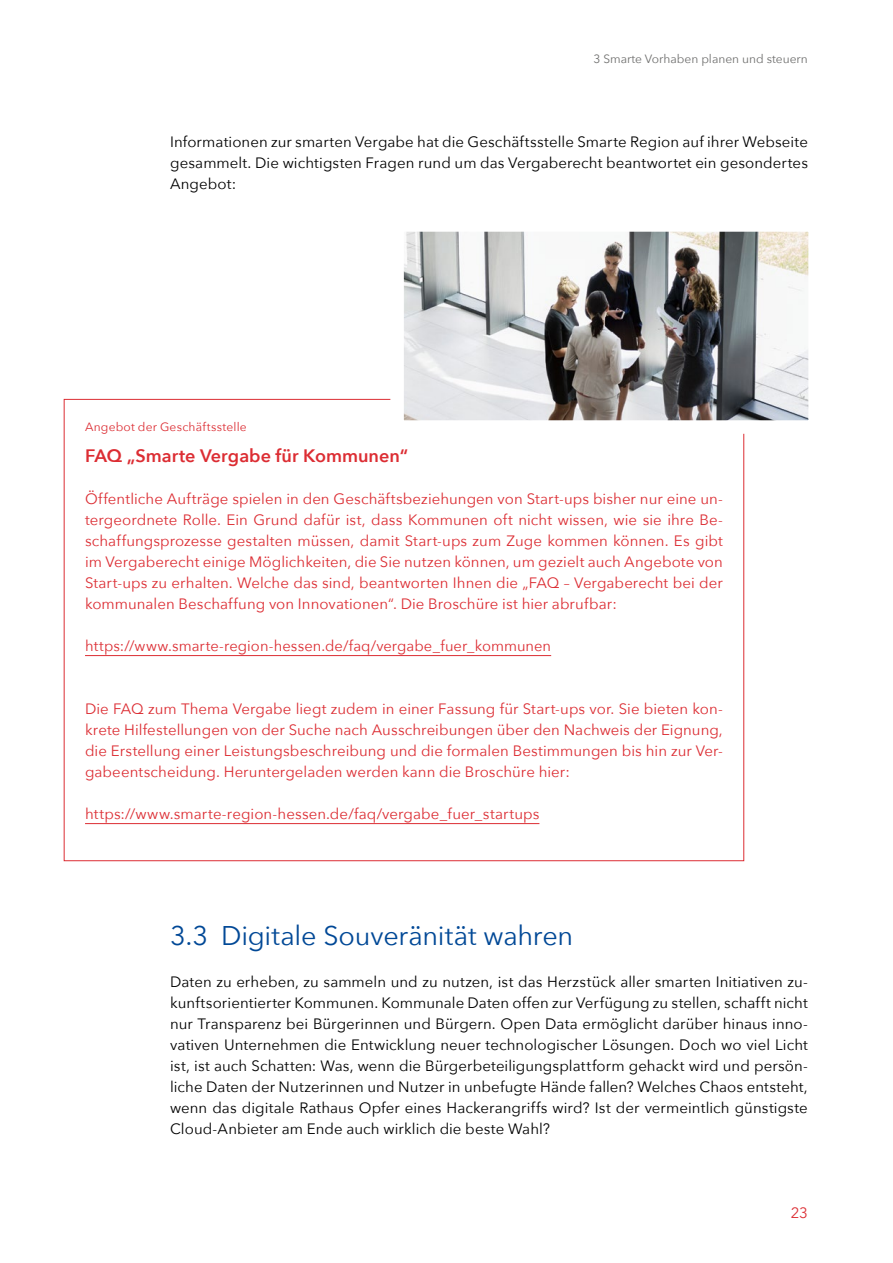
<style>
.page{position:relative;width:893px;height:1263px;background:#fff}
.page>*{position:absolute;margin:0;border:0;box-sizing:border-box;transform-origin:0 0}
.Inhalt_Headline_02{font:27px "Avenir Next";letter-spacing:-.01em;color:#004896}
.Inhalt_AdG_H3{font:600 18px "Avenir Next";color:#dc2d33}
.Inhalt_Fließtext{font:15px/21px "Avenir Next";letter-spacing:.005em;color:#000;text-align:justify}
.Inhalt_AdG_Copy{font:15px/21px "Avenir Next";letter-spacing:.005em;color:#dc2d33;text-align:justify}
.Inhalt_AdG_Hyperlink{font:15px "Avenir Next";letter-spacing:.005em;color:#dc2d33}
.t1{font:12px "Avenir Next";color:#6f6f6e}
.Inhalt_AdG_H3-2{font:12px "Avenir Next";letter-spacing:.015em;color:#dc2d33}
</style>
<div class="page">
<svg style="left:63px;top:399px;width:681px;height:462px"></svg>
<hr style="left:85px;top:655px;width:466px;height:1px;background:#dc2d33">
<hr style="left:85px;top:823px;width:454px;height:1px;background:#dc2d33">
<svg style="left:384px;top:231px;width:425px;height:209px"></svg>
<p class="t1" style="left:593px;top:49px;width:216px">3 Smarte Vorhaben planen und steuern</p>
<p class="Inhalt_Fließtext" style="left:170px;top:131px;width:639px">Informationen zur smarten Vergabe hat die Geschäftsstelle Smarte Region auf ihrer Webseite gesammelt. Die wichtigsten Fragen rund um das Vergaberecht beantwortet ein gesondertes Angebot:</p>
<h3 class="Inhalt_AdG_H3-2" style="left:85px;top:416px;width:163px">Angebot der Geschäftsstelle</h3>
<h3 class="Inhalt_AdG_H3" style="left:85px;top:440px;width:325px">FAQ „Smarte Vergabe für Kommunen“</h3>
<p class="Inhalt_AdG_Copy" style="left:85px;top:488px;width:639px">Öffentliche Aufträge spielen in den Geschäftsbeziehungen von Start-ups bisher nur eine un&shy;tergeordnete Rolle. Ein Grund dafür ist, dass Kommunen oft nicht wissen, wie sie ihre Be&shy;schaffungsprozesse gestalten müssen, damit Start-ups zum Zuge kommen können. Es gibt im Vergaberecht einige Möglichkeiten, die Sie nutzen können, um gezielt auch Angebote von Start-ups zu erhalten. Welche das sind, beantworten Ihnen die „FAQ – Vergaberecht bei der kommunalen Beschaffung von Innovationen“. Die Broschüre ist hier abrufbar:</p>
<p class="Inhalt_AdG_Hyperlink" style="left:85px;top:633px;width:468px">https://www.smarte-region-hessen.de/faq/vergabe_fuer_kommunen</p>
<p class="Inhalt_AdG_Copy" style="left:85px;top:698px;width:639px">Die FAQ zum Thema Vergabe liegt zudem in einer Fassung für Start-ups vor. Sie bieten kon&shy;krete Hilfestellungen von der Suche nach Ausschreibungen über den Nachweis der Eignung, die Erstellung einer Leistungsbeschreibung und die formalen Bestimmungen bis hin zur Ver&shy;gabeentscheidung. Heruntergeladen werden kann die Broschüre hier:</p>
<p class="Inhalt_AdG_Hyperlink" style="left:85px;top:801px;width:456px">https://www.smarte-region-hessen.de/faq/vergabe_fuer_startups</p>
<h2 class="Inhalt_Headline_02" style="left:170px;top:913px;width:405px">3.3 Digitale Souveränität wahren</h2>
<p class="Inhalt_Fließtext" style="left:170px;top:971px;width:639px">Daten zu erheben, zu sammeln und zu nutzen, ist das Herzstück aller smarten Initiativen zu&shy;kunftsorientierter Kommunen. Kommunale Daten offen zur Verfügung zu stellen, schafft nicht nur Transparenz bei Bürgerinnen und Bürgern. Open Data ermöglicht darüber hinaus inno&shy;vativen Unternehmen die Entwicklung neuer technologischer Lösungen. Doch wo viel Licht ist, ist auch Schatten: Was, wenn die Bürgerbeteiligungsplattform gehackt wird und persön&shy;liche Daten der Nutzerinnen und Nutzer in unbefugte Hände fallen? Welches Chaos entsteht, wenn das digitale Rathaus Opfer eines Hackerangriffs wird? Ist der vermeintlich günstigste Cloud-Anbieter am Ende auch wirklich die beste Wahl?</p>
<p class="Inhalt_AdG_Copy" style="left:791px;top:1202px;width:19px">23</p>
</div>
